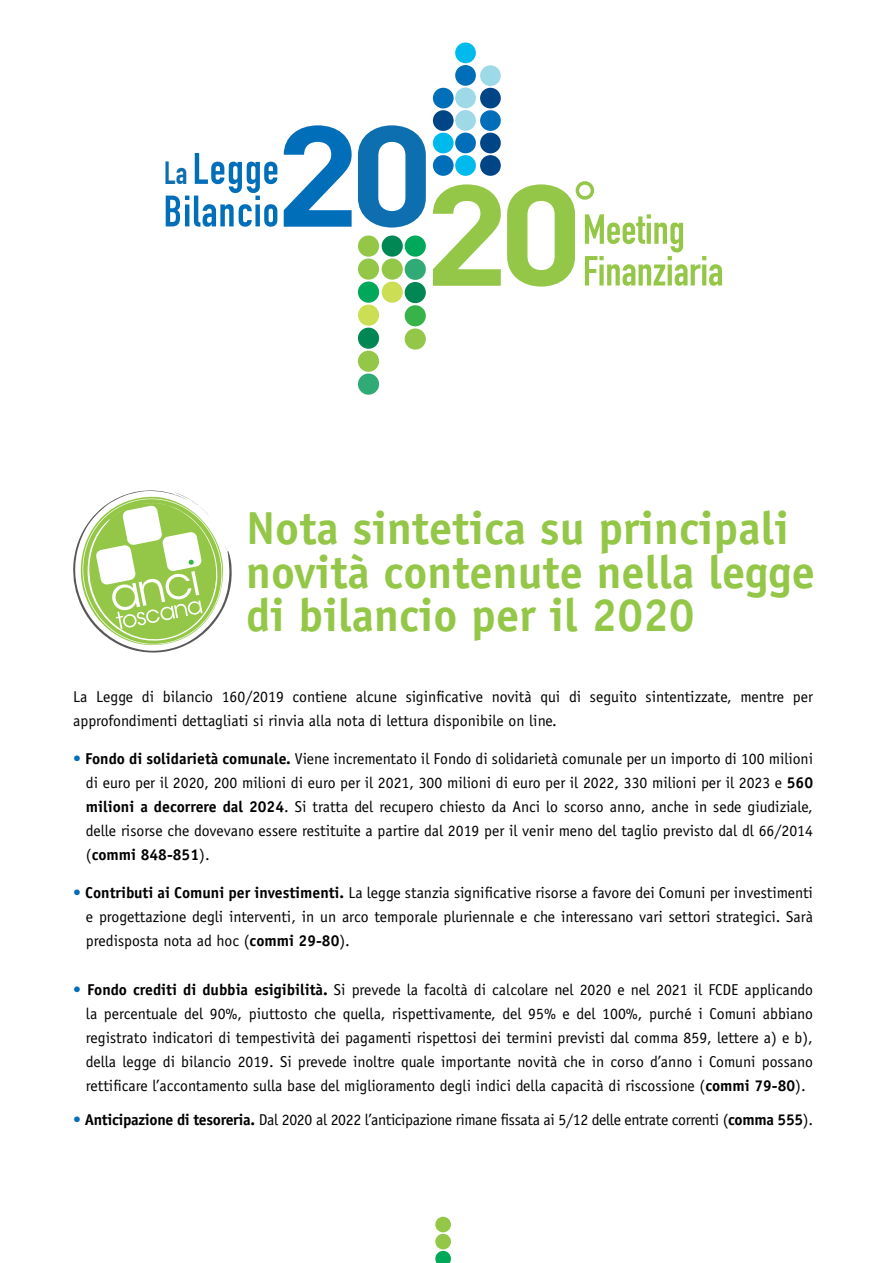
<style>
.page{position:relative;width:893px;height:1263px;background:#fff}
.page>*{position:absolute;margin:0;border:0;box-sizing:border-box;transform-origin:0 0}
.t1{font:700 46.35px/43.3px "Officina Sans";color:#94c747}
.t2{font:700 31.35px "DIN Condensed";color:#0d6eb0}
.t3{font:15.75px/24px "Officina Sans";color:#000;text-align:justify}
.t4{font:15.75px "Officina Sans";letter-spacing:-.02em;color:#000}
.s1{font-weight:700;color:#006eb8}
.s2{font-weight:700}
</style>
<div class="page">
<svg style="left:73px;top:490px;width:159px;height:163px"></svg>
<svg style="left:435px;top:1251px;width:16px;height:12px"></svg>
<div style="left:435px;top:1234px;width:16px;height:15px;background:#94c747;border-radius:50%"></div>
<div style="left:435px;top:1217px;width:16px;height:15px;background:#94c747;border-radius:50%"></div>
<div style="left:480px;top:155px;width:21px;height:21px;background:#004585;border-radius:50%"></div>
<div style="left:433px;top:110px;width:21px;height:21px;background:#004585;border-radius:50%"></div>
<div style="left:480px;top:133px;width:21px;height:20px;background:#004585;border-radius:50%"></div>
<div style="left:480px;top:88px;width:21px;height:20px;background:#004585;border-radius:50%"></div>
<div style="left:480px;top:110px;width:21px;height:21px;background:#006eb8;border-radius:50%"></div>
<div style="left:433px;top:88px;width:21px;height:20px;background:#006eb8;border-radius:50%"></div>
<div style="left:455px;top:133px;width:21px;height:20px;background:#006eb8;border-radius:50%"></div>
<div style="left:455px;top:65px;width:21px;height:21px;background:#006eb8;border-radius:50%"></div>
<div style="left:433px;top:155px;width:21px;height:21px;background:#006eb8;border-radius:50%"></div>
<div style="left:433px;top:133px;width:21px;height:20px;background:#00baed;border-radius:50%"></div>
<div style="left:455px;top:155px;width:21px;height:21px;background:#00baed;border-radius:50%"></div>
<div style="left:480px;top:65px;width:21px;height:21px;background:#9ed9e8;border-radius:50%"></div>
<div style="left:455px;top:110px;width:21px;height:21px;background:#9ed9e8;border-radius:50%"></div>
<div style="left:455px;top:88px;width:21px;height:20px;background:#9ed9e8;border-radius:50%"></div>
<div style="left:455px;top:43px;width:21px;height:20px;background:#00baed;border-radius:50%"></div>
<svg style="left:358px;top:125px;width:68px;height:103px"></svg>
<svg style="left:284px;top:125px;width:68px;height:102px"></svg>
<svg style="left:433px;top:184px;width:68px;height:102px"></svg>
<svg style="left:507px;top:181px;width:215px;height:106px"></svg>
<div style="left:405px;top:328px;width:21px;height:22px;background:#94c747;border-radius:50%"></div>
<div style="left:405px;top:305px;width:21px;height:21px;background:#38b34a;border-radius:50%"></div>
<div style="left:405px;top:282px;width:21px;height:21px;background:#008754;border-radius:50%"></div>
<div style="left:382px;top:282px;width:21px;height:21px;background:#ccde54;border-radius:50%"></div>
<div style="left:358px;top:282px;width:21px;height:21px;background:#00a859;border-radius:50%"></div>
<div style="left:358px;top:351px;width:21px;height:21px;background:#94c747;border-radius:50%"></div>
<div style="left:405px;top:259px;width:21px;height:21px;background:#30ab75;border-radius:50%"></div>
<div style="left:382px;top:259px;width:21px;height:21px;background:#94c747;border-radius:50%"></div>
<div style="left:358px;top:259px;width:21px;height:21px;background:#94c747;border-radius:50%"></div>
<div style="left:358px;top:328px;width:21px;height:21px;background:#008754;border-radius:50%"></div>
<div style="left:405px;top:235px;width:21px;height:22px;background:#00a859;border-radius:50%"></div>
<div style="left:382px;top:235px;width:21px;height:22px;background:#008754;border-radius:50%"></div>
<div style="left:358px;top:235px;width:21px;height:22px;background:#94c747;border-radius:50%"></div>
<div style="left:358px;top:305px;width:21px;height:21px;background:#ccde54;border-radius:50%"></div>
<div style="left:358px;top:374px;width:21px;height:21px;background:#30ab75;border-radius:50%"></div>
<svg style="left:166px;top:153px;width:111px;height:74px"></svg>
<h2 class="t2" style="left:164px;top:154px;width:25px">La</h2>
<h1 class="t1" style="left:246px;top:506px;width:570px">Nota sintetica su principali novità contenute nella legge di bilancio per il 2020</h1>
<p class="t3" style="left:73px;top:685px;width:741px">La Legge di bilancio 160/2019 contiene alcune siginficative novità qui di seguito sintentizzate, mentre per approfondimenti dettagliati si rinvia alla nota di lettura disponibile on line.</p>
<p class="t3" style="left:86px;top:747px;width:729px;text-indent:-13px"><span class="s1">•</span> <span class="s2">Fondo di solidarietà comunale.</span> Viene incrementato il Fondo di solidarietà comunale per un importo di 100 milioni di euro per il 2020, 200 milioni di euro per il 2021, 300 milioni di euro per il 2022, 330 milioni per il 2023 e <span class="s2">560 milioni a decorrere dal 2024</span>. Si tratta del recupero chiesto da Anci lo scorso anno, anche in sede giudiziale, delle risorse che dovevano essere restituite a partire dal 2019 per il venir meno del taglio previsto dal dl 66/2014 (<span class="s2">commi 848-851</span>).</p>
<p class="t3" style="left:86px;top:881px;width:729px;text-indent:-13px"><span class="s1">•</span> <span class="s2">Contributi ai Comuni per investimenti.</span> La legge stanzia significative risorse a favore dei Comuni per investimenti e progettazione degli interventi, in un arco temporale pluriennale e che interessano vari settori strategici. Sarà predisposta nota ad hoc (<span class="s2">commi 29-80</span>).</p>
<p class="t3" style="left:86px;top:977px;width:729px;text-indent:-13px"><span class="s1">•</span> <span class="s2">Fondo crediti di dubbia esigibilità.</span> Si prevede la facoltà di calcolare nel 2020 e nel 2021 il FCDE applicando la percentuale del 90%, piuttosto che quella, rispettivamente, del 95% e del 100%, purché i Comuni abbiano registrato indicatori di tempestività dei pagamenti rispettosi dei termini previsti dal comma 859, lettere a) e b), della legge di bilancio 2019. Si prevede inoltre quale importante novità che in corso d’anno i Comuni possano rettificare l’accontamento sulla base del miglioramento degli indici della capacità di riscossione (<span class="s2">commi 79-80</span>).</p>
<p class="t4" style="left:73px;top:1110px;width:741px"><span class="s1">•</span> <span class="s2">Anticipazione di tesoreria.</span> Dal 2020 al 2022 l’anticipazione rimane fissata ai 5/12 delle entrate correnti (<span class="s2">comma 555</span>).</p>
</div>
